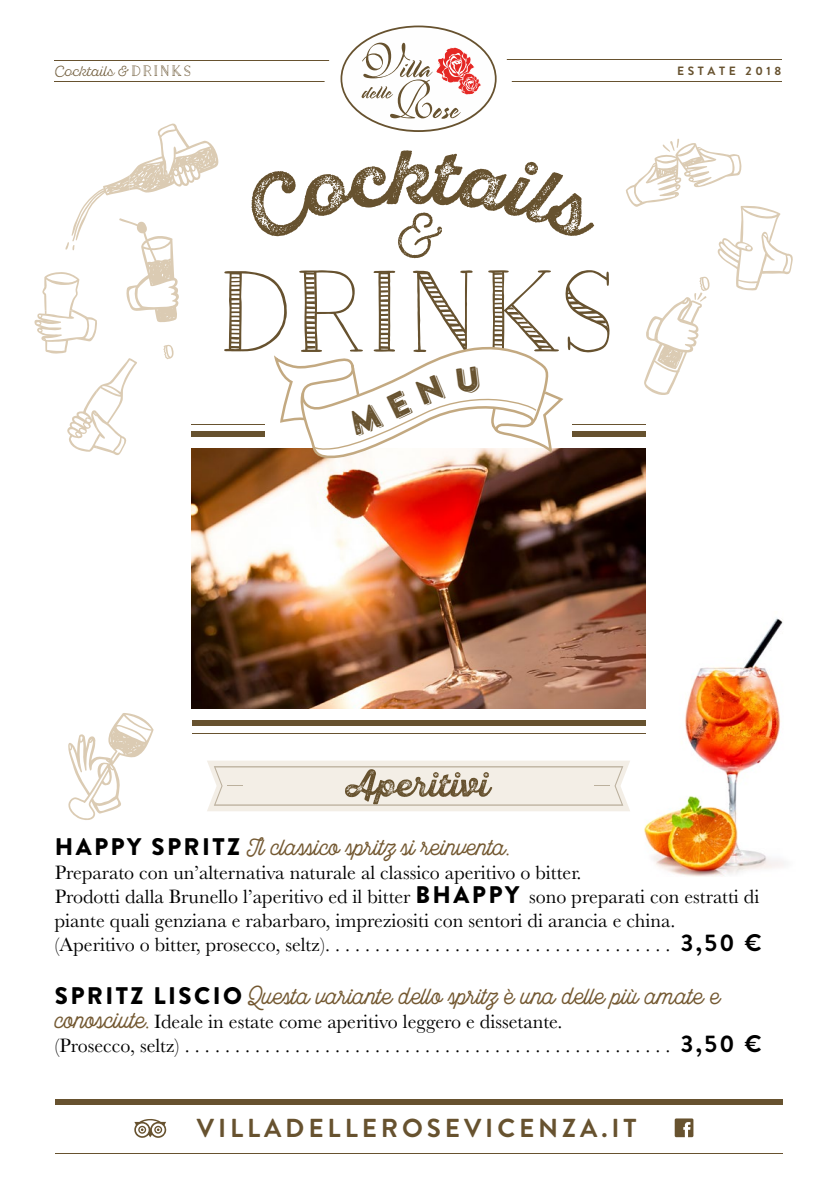
<style>
.page{position:relative;width:840px;height:1191px;background:#fff}
.page>*{position:absolute;margin:0;border:0;box-sizing:border-box;transform-origin:0 0}
.t1{font:500 107.2px "Naive Inline";color:#67522f}
.t2{font:60.6px "Sant Elia Rough Alt Light Two";color:#67522f}
.t3{font:700 26px "Brandon Grotesque";letter-spacing:.15em;color:#67522f}
.t4{font:24px "Local Brewery";color:#745932}
.t5{font:20px/24px "Baskerville";color:#000}
.t6{font:14px "Sant Elia Rough Alt Light Two";color:#67522f}
.t7{font:700 12px "Brandon Grotesque";letter-spacing:.3em;color:#67522f}
.s1{font-family:"Naive Inline";font-weight:700}
.s2{font-family:"Brandon Grotesque";font-weight:900;color:#000}
.s3{font-family:"Brandon Grotesque";font-weight:900;font-size:24px}
.s4{font-family:"Brandon Grotesque";font-weight:700;font-size:24px}
.s5{font-family:"Local Brewery";font-size:24px;color:#745932}
</style>
<div class="page">
<img style="left:191px;top:448px;width:454px;height:261px">
<div style="left:191px;top:720px;width:454px;height:6px;background:#67522f"></div>
<hr style="left:191px;top:732px;width:454px;height:1px;background:#67522f">
<div style="left:571px;top:431px;width:74px;height:5px;background:#67522f"></div>
<hr style="left:571px;top:423px;width:74px;height:1px;background:#67522f">
<div style="left:191px;top:431px;width:74px;height:5px;background:#67522f"></div>
<hr style="left:191px;top:423px;width:74px;height:1px;background:#67522f">
<svg style="left:674px;top:1118px;width:19px;height:19px"></svg>
<svg style="left:134px;top:1119px;width:32px;height:18px"></svg>
<div style="left:55px;top:1098px;width:726px;height:6px;background:#67522f"></div>
<hr style="left:55px;top:1153px;width:726px;height:1px;background:#67522f">
<svg style="left:207px;top:761px;width:423px;height:50px;background:#e5dfd4"></svg>
<hr style="left:461px;top:59px;width:320px;height:1px;background:#67522f">
<hr style="left:54px;top:81px;width:727px;height:1px;background:#67522f">
<hr style="left:54px;top:60px;width:320px;height:1px;background:#67522f">
<div style="left:324px;top:17px;width:187px;height:125px;background:#fff;border-radius:50%"></div>
<svg style="left:68px;top:713px;width:85px;height:107px"></svg>
<svg style="left:35px;top:124px;width:183px;height:331px"></svg>
<svg style="left:626px;top:139px;width:166px;height:256px"></svg>
<img style="left:633px;top:611px;width:151px;height:266px">
<svg style="left:340px;top:26px;width:156px;height:106px"></svg>
<svg style="left:273px;top:346px;width:292px;height:116px"></svg>
<p class="t6" style="left:54px;top:62px;width:138px">Cocktails &amp; <span class="s1">DRINKS</span></p>
<p class="t7" style="left:676px;top:62px;width:106px">ESTATE 2018</p>
<h2 class="t2" style="left:395px;top:196px;width:47px">&amp;</h2>
<h1 class="t1" style="left:219px;top:247px;width:400px">DRINKS</h1>
<p class="t4" style="left:55px;top:833px;width:455px"><span class="s2">HAPPY SPRITZ</span> Il classico spritz si reinventa.</p>
<p class="t5" style="left:55px;top:861px;width:708px">Preparato con un’alternativa naturale al classico aperitivo o bitter.<br>Prodotti dalla Brunello l’aperitivo ed il bitter <span class="s3">BHAPPY</span> sono preparati con estratti di piante quali genziana e rabarbaro, impreziositi con sentori di arancia e china.<br>(Aperitivo o bitter, prosecco, seltz). . . . . . . . . . . . . . . . . . . . . . . . . . . . . . . . . . . <span class="s4">3,50 €</span></p>
<p class="t4" style="left:55px;top:982px;width:666px"><span class="s2">SPRITZ LISCIO</span> Questa variante dello spritz è una delle più amate e</p>
<p class="t5" style="left:55px;top:1010px;width:708px"><span class="s5">conosciute.</span> Ideale in estate come aperitivo leggero e dissetante.<br>(Prosecco, seltz) . . . . . . . . . . . . . . . . . . . . . . . . . . . . . . . . . . . . . . . . . . . . . . . . . <span class="s4">3,50 €</span></p>
<h3 class="t3" style="left:197px;top:1110px;width:441px">VILLADELLEROSEVICENZA.IT</h3>
</div>
